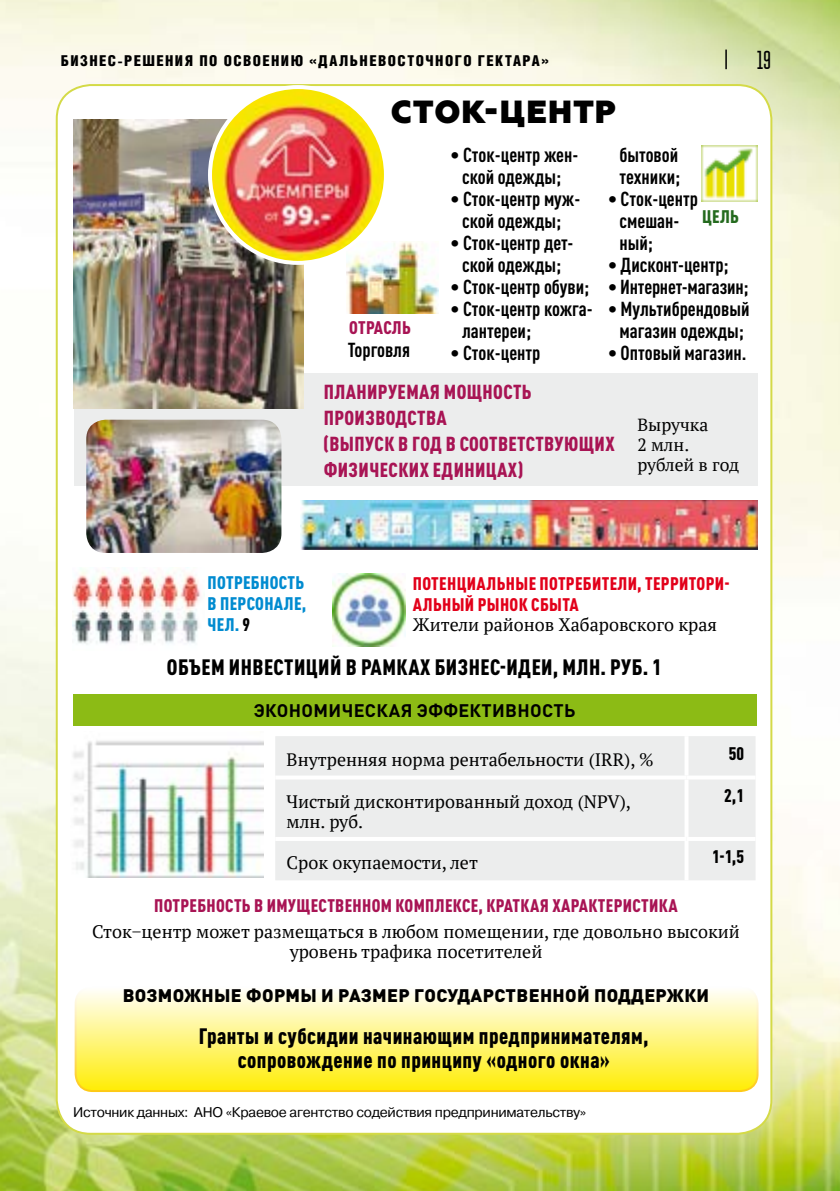
<style>
.page{position:relative;width:840px;height:1191px;background:#fff}
.page>*{position:absolute;margin:0;border:0;box-sizing:border-box;transform-origin:0 0}
.t1{font:800 32px "Geometria";letter-spacing:.025em;color:#000}
.t2{font:26px "Bravo RG";color:#000}
.t3{font:900 condensed 22px/24px "DIN Pro";letter-spacing:.02em;color:#000;text-align:center}
.t4{font:700 condensed 20px/22px "DIN Pro";color:#000;text-align:center}
.t5{font:900 condensed 20px/26px "DIN Pro";letter-spacing:.02em;color:#a81454}
.t6{font:18px/20px "PT Serif";color:#000}
.t7{font:900 condensed 18px "DIN Pro";letter-spacing:.02em;color:#a81454}
.t8{font:900 condensed 18px/21px "DIN Pro";letter-spacing:.02em;color:#e2001a}
.t9{font:900 18px "DIN Pro";letter-spacing:.02em;color:#000}
.t10{font:900 condensed 18px/21px "DIN Pro";letter-spacing:.02em;color:#008bd0;text-align:justify}
.t11{font:700 18px "DIN Pro";letter-spacing:.02em;color:#000}
.t12{font:900 condensed 18px "DIN Pro";color:#000}
.t13{font:900 condensed 18px "DIN Pro";color:#246a1e}
.t14{font:17.6px/20px "PT Serif";color:#000}
.t15{font:15px "Helios Cond Black C";letter-spacing:.095em;color:#000}
.t16{font:14px "Pragmatica";letter-spacing:-.02em;color:#000}
.s1{color:#000}
</style>
<div class="page">
<img style="left:0;top:0;width:839px;height:1191px">
<svg style="left:725px;top:50px;width:1px;height:19px"></svg>
<div style="left:57px;top:85px;width:714px;height:1048px;background:#fff;border-radius:34px"></div>
<div style="left:74px;top:374px;width:683px;height:112px;background:#eceded"></div>
<div style="left:76px;top:987px;width:681px;height:104px;background:linear-gradient(to bottom,#fffefc,#ffed08);border-radius:17px"></div>
<div style="left:75px;top:986px;width:683px;height:106px;border:2px solid #feca14;border-radius:17px"></div>
<img style="left:73px;top:740px;width:191px;height:137px">
<img style="left:73px;top:567px;width:128px;height:78px">
<img style="left:346px;top:242px;width:92px;height:71px">
<img style="left:332px;top:574px;width:73px;height:72px">
<div style="left:275px;top:736px;width:480px;height:144px;background:#eceded"></div>
<hr style="left:684px;top:736px;width:4px;height:39px;background:#fff">
<hr style="left:275px;top:775px;width:411px;height:4px;background:#fff">
<hr style="left:686px;top:775px;width:69px;height:4px;background:#fff">
<hr style="left:684px;top:779px;width:4px;height:58px;background:#fff">
<hr style="left:275px;top:837px;width:411px;height:4px;background:#fff">
<hr style="left:686px;top:837px;width:69px;height:4px;background:#fff">
<hr style="left:684px;top:841px;width:4px;height:39px;background:#fff">
<div style="left:73px;top:694px;width:683px;height:32px;background:#8cbb15"></div>
<img style="left:701px;top:145px;width:56px;height:57px">
<img style="left:74px;top:120px;width:229px;height:288px">
<img style="left:210px;top:90px;width:176px;height:173px">
<div style="left:208px;top:85px;width:180px;height:180px;border:4px solid #fff;border-radius:50%"></div>
<img style="left:86px;top:420px;width:195px;height:133px">
<img style="left:301px;top:500px;width:456px;height:50px">
<p class="t15" style="left:61px;top:52px;width:489px">БИЗНЕС-РЕШЕНИЯ ПО ОСВОЕНИЮ «ДАЛЬНЕВОСТОЧНОГО ГЕКТАРА»</p>
<h2 class="t2" style="left:756px;top:46px;width:16px">19</h2>
<h1 class="t1" style="left:391px;top:93px;width:226px">СТОК-ЦЕНТР</h1>
<p class="t4" style="left:450px;top:142px;width:129px">• Сток-центр жен&shy;ской одежды;</p>
<p class="t4" style="left:450px;top:186px;width:131px">• Сток-центр муж&shy;ской одежды;</p>
<p class="t4" style="left:450px;top:230px;width:124px">• Сток-центр дет&shy;ской одежды;</p>
<p class="t4" style="left:450px;top:274px;width:140px">• Сток-центр обуви;</p>
<p class="t4" style="left:461px;top:296px;width:132px;text-align:left;text-indent:-11px">• Сток-центр кожга&shy;лантереи;</p>
<p class="t4" style="left:450px;top:340px;width:91px">• Сток-центр</p>
<p class="t4" style="left:619px;top:142px;width:62px;text-align:left">бытовой техники;</p>
<p class="t4" style="left:619px;top:186px;width:80px;text-align:left;text-indent:-11px">• Сток-центр смешан&shy;ный;</p>
<p class="t4" style="left:607px;top:252px;width:122px">• Дисконт-центр;</p>
<p class="t4" style="left:607px;top:274px;width:142px">• Интернет-магазин;</p>
<p class="t4" style="left:607px;top:296px;width:143px">• Мультибрендовый магазин одежды;</p>
<p class="t4" style="left:607px;top:340px;width:140px">• Оптовый магазин.</p>
<p class="t5" style="left:323px;top:377px;width:292px">ПЛАНИРУЕМАЯ МОЩНОСТЬ<br>ПРОИЗВОДСТВА<br>(ВЫПУСК В ГОД В СООТВЕТСТВУЮЩИХ<br>ФИЗИЧЕСКИХ ЕДИНИЦАХ)</p>
<p class="t13" style="left:701px;top:202px;width:38px">ЦЕЛЬ</p>
<p class="t7" style="left:349px;top:314px;width:63px">ОТРАСЛЬ</p>
<p class="t4" style="left:348px;top:337px;width:64px">Торговля</p>
<p class="t14" style="left:637px;top:415px;width:103px">Выручка<br>2 млн. рублей в год</p>
<p class="t10" style="left:207px;top:570px;width:100px">ПОТРЕБНОСТЬ В ПЕРСОНАЛЕ, ЧЕЛ. <span class="s1">9</span></p>
<p class="t8" style="left:412px;top:571px;width:318px">ПОТЕНЦИАЛЬНЫЕ ПОТРЕБИТЕЛИ, ТЕРРИТОРИ-<br>АЛЬНЫЙ РЫНОК СБЫТА</p>
<p class="t6" style="left:412px;top:614px;width:306px">Жители районов Хабаровского края</p>
<p class="t3" style="left:167px;top:653px;width:495px">ОБЪЕМ ИНВЕСТИЦИЙ В РАМКАХ БИЗНЕС-ИДЕИ, МЛН. РУБ. 1</p>
<p class="t11" style="left:253px;top:696px;width:323px">ЭКОНОМИЧЕСКАЯ ЭФФЕКТИВНОСТЬ</p>
<p class="t6" style="left:286px;top:749px;width:368px">Внутренняя норма рентабельности (IRR), %</p>
<p class="t12" style="left:728px;top:740px;width:17px">50</p>
<p class="t6" style="left:286px;top:791px;width:345px">Чистый дисконтированный доход (NPV), млн. руб.</p>
<p class="t12" style="left:723px;top:781px;width:22px">2,1</p>
<p class="t6" style="left:286px;top:852px;width:193px">Срок окупаемости, лет</p>
<p class="t12" style="left:711px;top:842px;width:34px">1-1,5</p>
<p class="t7" style="left:154px;top:892px;width:525px">ПОТРЕБНОСТЬ В ИМУЩЕСТВЕННОМ КОМПЛЕКСЕ, КРАТКАЯ ХАРАКТЕРИСТИКА</p>
<p class="t6" style="left:92px;top:921px;width:648px;text-align:center">Сток−центр может размещаться в любом помещении, где довольно высокий уровень трафика посетителей</p>
<p class="t9" style="left:123px;top:980px;width:587px">ВОЗМОЖНЫЕ ФОРМЫ И РАЗМЕР ГОСУДАРСТВЕННОЙ ПОДДЕРЖКИ</p>
<p class="t3" style="left:199px;top:1022px;width:451px">Гранты и субсидии начинающим предпринимателям, сопровождение по принципу «одного окна»</p>
<p class="t16" style="left:73px;top:1103px;width:514px">Источник данных: АНО «Краевое агентство содействия предпринимательству»</p>
</div>
